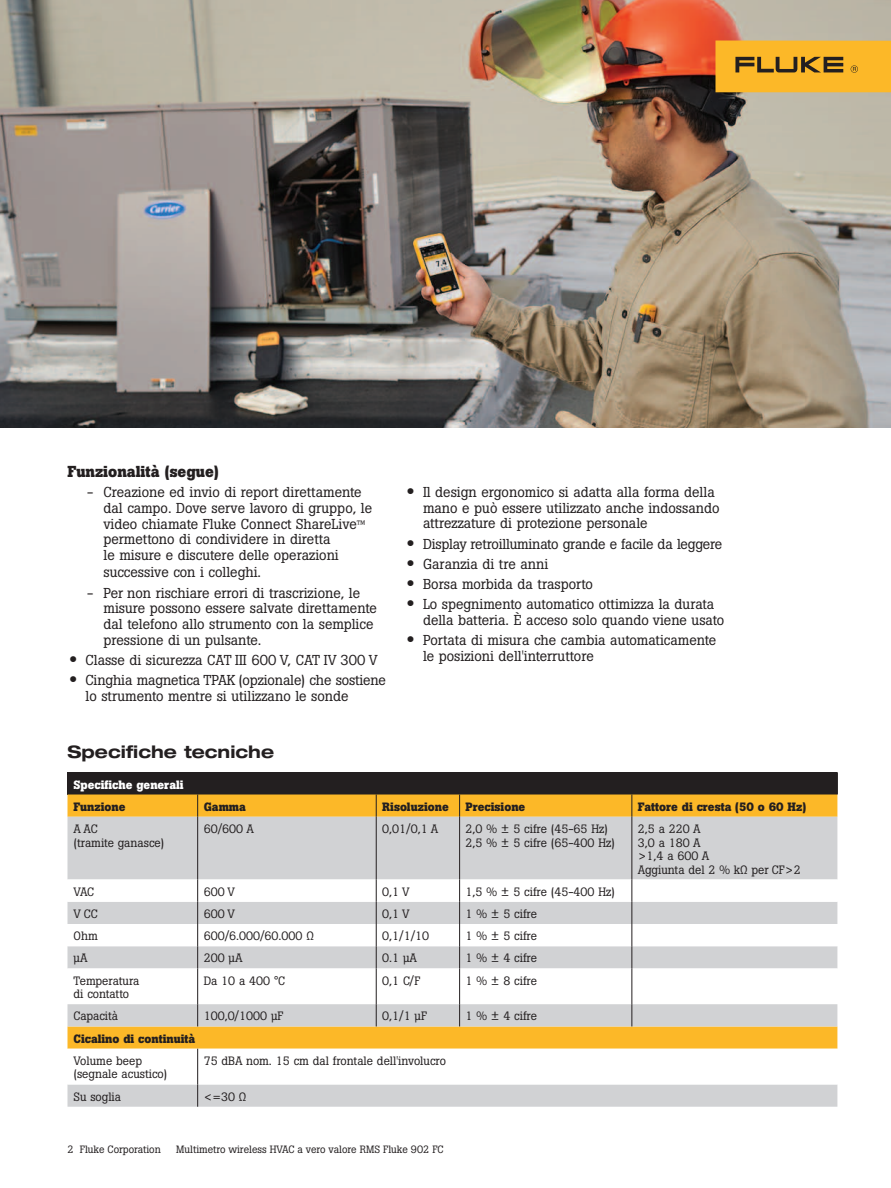
<style>
.page{position:relative;width:891px;height:1188px;background:#fff}
.page>*{position:absolute;margin:0;border:0;box-sizing:border-box;transform-origin:0 0}
.t1{font:700 expanded 17.25px "Helvetica Neue LT Std";color:#231f20}
.t2{font:700 15.75px "Boton Pro";color:#231f20}
.t3{font:14.25px/15.8px "Boton Pro";color:#231f20}
.t4{font:12px/13.5px "Boton Pro";color:#231f20}
.t5{font:700 12px "Boton Pro";color:#231f20}
.t6{font:700 12px "Boton Pro";color:#fff}
.t7{font:10.5px "Boton Pro";color:#231f20}
.s1{font-size:12px}
.s2{font-family:"Helvetica Neue LT Std";font-weight:500;font-stretch:expanded;font-size:16.5px}
</style>
<div class="page">
<img style="left:0;top:0;width:891px;height:428px">
<div style="left:716px;top:40px;width:175px;height:52px;background:#fcb828"></div>
<svg style="left:735px;top:57px;width:108px;height:15px"></svg>
<svg style="left:851px;top:65px;width:7px;height:8px"></svg>
<div style="left:68px;top:772px;width:769px;height:23px;background:#231f20"></div>
<div style="left:68px;top:795px;width:769px;height:22px;background:#fcb828"></div>
<div style="left:68px;top:817px;width:769px;height:290px;background:#d1d2d4"></div>
<svg style="left:68px;top:880px;width:769px;height:204px"></svg>
<hr style="left:197px;top:817px;width:1px;height:63px;background:#231f20">
<hr style="left:376px;top:817px;width:1px;height:63px;background:#231f20">
<hr style="left:459px;top:817px;width:1px;height:63px;background:#231f20">
<hr style="left:631px;top:817px;width:1px;height:63px;background:#231f20">
<svg style="left:197px;top:880px;width:1px;height:88px"></svg>
<svg style="left:376px;top:880px;width:1px;height:88px"></svg>
<svg style="left:459px;top:880px;width:1px;height:88px"></svg>
<svg style="left:631px;top:880px;width:1px;height:88px"></svg>
<hr style="left:197px;top:968px;width:1px;height:36px;background:#231f20">
<hr style="left:376px;top:968px;width:1px;height:36px;background:#231f20">
<hr style="left:459px;top:968px;width:1px;height:36px;background:#231f20">
<hr style="left:631px;top:968px;width:1px;height:36px;background:#231f20">
<div style="left:68px;top:1004px;width:769px;height:22px;background:#d1d2d4"></div>
<hr style="left:197px;top:1049px;width:1px;height:35px;background:#231f20">
<svg style="left:197px;top:1084px;width:1px;height:23px"></svg>
<svg style="left:197px;top:795px;width:1px;height:22px"></svg>
<svg style="left:376px;top:795px;width:1px;height:22px"></svg>
<svg style="left:459px;top:795px;width:1px;height:22px"></svg>
<svg style="left:631px;top:795px;width:1px;height:22px"></svg>
<svg style="left:837px;top:772px;width:1px;height:23px"></svg>
<p class="t2" style="left:68px;top:461px;width:153px">Funzionalità (segue)</p>
<p class="t3" style="left:104px;top:484px;width:270px;text-indent:-17px">- Creazione ed invio di report direttamente dal campo. Dove serve lavoro di gruppo, le video chiamate Fluke Connect ShareLive<span class="s1">™ </span>permettono di condividere in diretta<br>le misure e discutere delle operazioni</p>
<p class="t3" style="left:104px;top:565px;width:159px">successive con i colleghi.</p>
<p class="t3" style="left:104px;top:585px;width:275px;text-indent:-17px">- Per non rischiare errori di trascrizione, le misure possono essere salvate direttamente dal telefono allo strumento con la semplice pressione di un pulsante.</p>
<p class="t3" style="left:69px;top:652px;width:310px"><span class="s2">•</span> Classe di sicurezza CAT III 600 V, CAT IV 300 V</p>
<p class="t3" style="left:86px;top:673px;width:302px;text-indent:-17px"><span class="s2">•</span> Cinghia magnetica TPAK (opzionale) che sostiene lo strumento mentre si utilizzano le sonde</p>
<p class="t3" style="left:423px;top:484px;width:298px;text-indent:-17px"><span class="s2">•</span> Il design ergonomico si adatta alla forma della mano e può essere utilizzato anche indossando attrezzature di protezione personale</p>
<p class="t3" style="left:407px;top:536px;width:317px"><span class="s2">•</span> Display retroilluminato grande e facile da leggere</p>
<p class="t3" style="left:407px;top:556px;width:143px"><span class="s2">•</span> Garanzia di tre anni</p>
<p class="t3" style="left:407px;top:576px;width:188px"><span class="s2">•</span> Borsa morbida da trasporto</p>
<p class="t3" style="left:423px;top:596px;width:303px;text-indent:-17px"><span class="s2">•</span> Lo spegnimento automatico ottimizza la durata della batteria. È acceso solo quando viene usato</p>
<p class="t3" style="left:423px;top:632px;width:295px;text-indent:-17px"><span class="s2">•</span> Portata di misura che cambia automaticamente le posizioni dell'interruttore</p>
<p class="t1" style="left:68px;top:741px;width:208px">Specifiche tecniche</p>
<p class="t6" style="left:74px;top:777px;width:112px">Specifiche generali</p>
<p class="t5" style="left:74px;top:799px;width:53px">Funzione</p>
<p class="t5" style="left:204px;top:799px;width:44px">Gamma</p>
<p class="t5" style="left:382px;top:799px;width:68px">Risoluzione</p>
<p class="t5" style="left:466px;top:799px;width:61px">Precisione</p>
<p class="t5" style="left:638px;top:799px;width:170px">Fattore di cresta (50 o 60 Hz)</p>
<p class="t4" style="left:74px;top:822px;width:92px">A AC<br>(tramite ganasce)</p>
<p class="t4" style="left:204px;top:822px;width:52px">60/600 A</p>
<p class="t4" style="left:382px;top:822px;width:58px">0,01/0,1 A</p>
<p class="t4" style="left:466px;top:822px;width:151px">2,0 % ± 5 cifre (45-65 Hz)<br>2,5 % ± 5 cifre (65-400 Hz)</p>
<p class="t4" style="left:638px;top:822px;width:164px">2,5 a 220 A<br>3,0 a 180 A<br>&gt;1,4 a 600 A<br>Aggiunta del 2 % kΩ per CF&gt;2</p>
<p class="t4" style="left:74px;top:885px;width:22px">VAC</p>
<p class="t4" style="left:204px;top:885px;width:33px">600 V</p>
<p class="t4" style="left:382px;top:885px;width:29px">0,1 V</p>
<p class="t4" style="left:466px;top:885px;width:151px">1,5 % ± 5 cifre (45-400 Hz)</p>
<p class="t4" style="left:74px;top:907px;width:26px">V CC</p>
<p class="t4" style="left:204px;top:907px;width:33px">600 V</p>
<p class="t4" style="left:382px;top:907px;width:29px">0,1 V</p>
<p class="t4" style="left:466px;top:907px;width:73px">1 % ± 5 cifre</p>
<p class="t4" style="left:74px;top:929px;width:26px">Ohm</p>
<p class="t4" style="left:204px;top:929px;width:112px">600/6.000/60.000 Ω</p>
<p class="t4" style="left:382px;top:929px;width:48px">0,1/1/10</p>
<p class="t4" style="left:466px;top:929px;width:73px">1 % ± 5 cifre</p>
<p class="t4" style="left:74px;top:952px;width:16px">µA</p>
<p class="t4" style="left:204px;top:952px;width:40px">200 µA</p>
<p class="t4" style="left:382px;top:952px;width:36px">0.1 µA</p>
<p class="t4" style="left:466px;top:952px;width:73px">1 % ± 4 cifre</p>
<p class="t4" style="left:74px;top:974px;width:67px">Temperatura di contatto</p>
<p class="t4" style="left:204px;top:974px;width:83px">Da 10 a 400 °C</p>
<p class="t4" style="left:382px;top:974px;width:40px">0,1 C/F</p>
<p class="t4" style="left:466px;top:974px;width:73px">1 % ± 8 cifre</p>
<p class="t4" style="left:74px;top:1010px;width:46px">Capacità</p>
<p class="t4" style="left:204px;top:1010px;width:81px">100,0/1000 µF</p>
<p class="t4" style="left:382px;top:1010px;width:46px">0,1/1 µF</p>
<p class="t4" style="left:466px;top:1010px;width:73px">1 % ± 4 cifre</p>
<p class="t5" style="left:74px;top:1031px;width:123px">Cicalino di continuità</p>
<p class="t4" style="left:74px;top:1054px;width:95px">Volume beep (segnale acustico)</p>
<p class="t4" style="left:204px;top:1054px;width:244px">75 dBA nom. 15 cm dal frontale dell'involucro</p>
<p class="t4" style="left:74px;top:1090px;width:49px">Su soglia</p>
<p class="t4" style="left:204px;top:1090px;width:44px">&lt;=30 Ω</p>
<p class="t7" style="left:68px;top:1142px;width:95px">2 Fluke Corporation</p>
<p class="t7" style="left:176px;top:1142px;width:269px">Multimetro wireless HVAC a vero valore RMS Fluke 902 FC</p>
</div>
